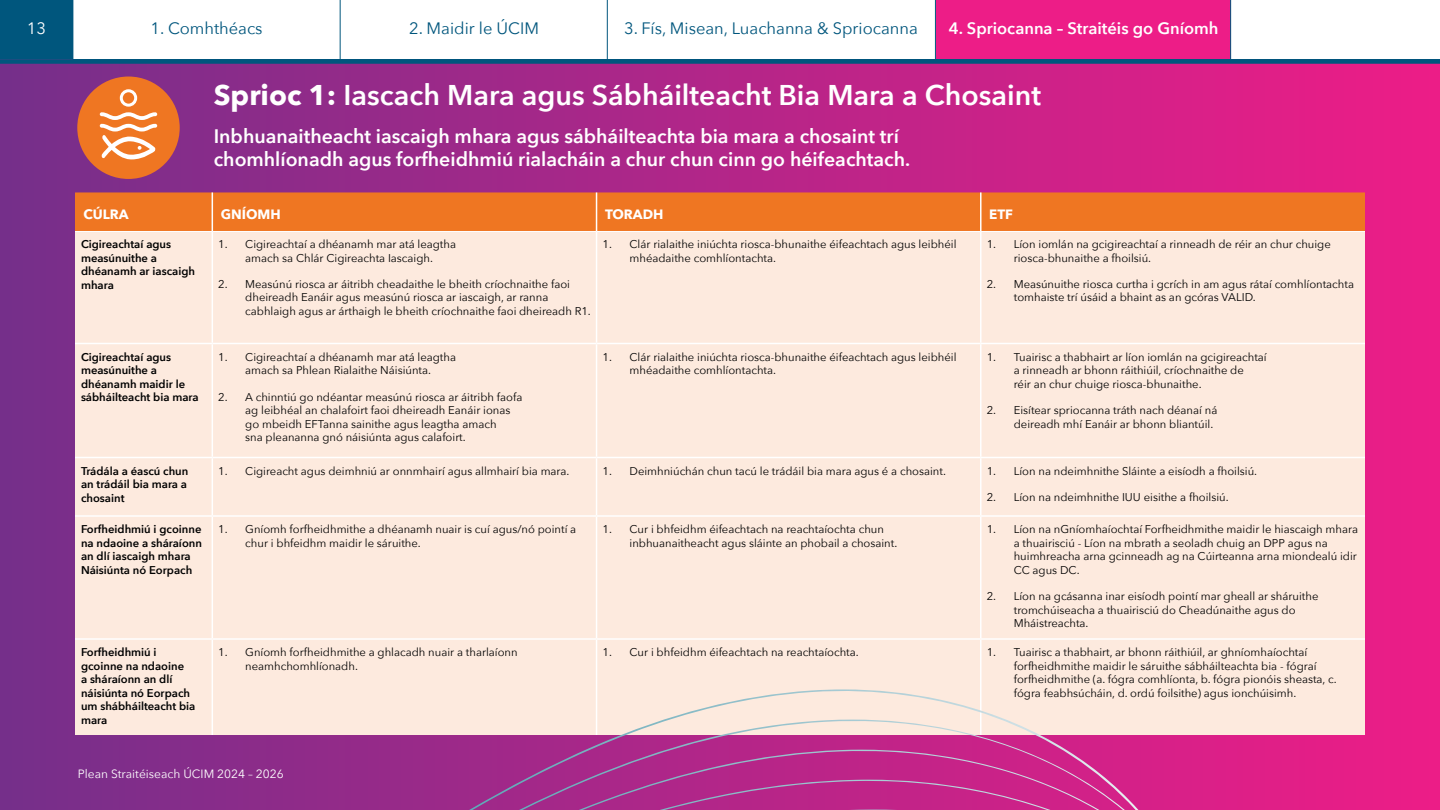
<style>
.page{position:relative;width:1440px;height:810px;background:#fff}
.page>*{position:absolute;margin:0;border:0;box-sizing:border-box;transform-origin:0 0}
.t1{font:600 28.5px "Avenir Next";color:#fff}
.t2{font:600 19.5px/23.4px "Avenir Next";color:#fff}
.t3{font:16.5px "Avenir Next";color:#00567d}
.t4{font:600 16.5px "Avenir Next";color:#fff}
.t5{font:16.5px "Avenir Next";color:#fff}
.t6{font:700 13.5px "Avenir Next";color:#fff}
.t7{font:12px "Avenir Next";color:#fff}
.t8{font:11.25px/13.5px "Avenir Next";color:#000}
.t9{font:600 11.25px/13.5px "Avenir Next";color:#000}
.s1{font-weight:700}
</style>
<div class="page">
<div style="left:0;top:59px;width:1440px;height:751px;background:linear-gradient(to right,#762f8a,#ee1d87)"></div>
<div style="left:75px;top:192px;width:1290px;height:39px;background:#ef7622"></div>
<div style="left:75px;top:232px;width:1290px;height:503px;background:#fdeade"></div>
<hr style="left:212px;top:232px;width:1px;height:111px;background:#fff">
<hr style="left:596px;top:232px;width:1px;height:111px;background:#fff">
<hr style="left:980px;top:232px;width:2px;height:111px;background:#fff">
<hr style="left:212px;top:344px;width:1px;height:113px;background:#fff">
<hr style="left:596px;top:344px;width:1px;height:113px;background:#fff">
<hr style="left:980px;top:344px;width:2px;height:113px;background:#fff">
<hr style="left:212px;top:458px;width:1px;height:57px;background:#fff">
<hr style="left:596px;top:458px;width:1px;height:57px;background:#fff">
<hr style="left:980px;top:458px;width:2px;height:57px;background:#fff">
<hr style="left:212px;top:517px;width:1px;height:121px;background:#fff">
<hr style="left:596px;top:517px;width:1px;height:121px;background:#fff">
<hr style="left:980px;top:517px;width:2px;height:121px;background:#fff">
<hr style="left:981px;top:638px;width:384px;height:2px;background:#fff">
<hr style="left:212px;top:192px;width:1px;height:39px;background:#fff">
<hr style="left:596px;top:192px;width:1px;height:39px;background:#fff">
<hr style="left:980px;top:192px;width:2px;height:39px;background:#fff">
<hr style="left:75px;top:343px;width:137px;height:1px;background:#fff">
<hr style="left:212px;top:343px;width:385px;height:1px;background:#fff">
<hr style="left:597px;top:343px;width:384px;height:1px;background:#fff">
<hr style="left:981px;top:343px;width:384px;height:1px;background:#fff">
<hr style="left:75px;top:231px;width:137px;height:1px;background:#fff">
<hr style="left:212px;top:231px;width:385px;height:1px;background:#fff">
<hr style="left:597px;top:231px;width:384px;height:1px;background:#fff">
<hr style="left:981px;top:231px;width:384px;height:1px;background:#fff">
<hr style="left:75px;top:457px;width:137px;height:1px;background:#fff">
<hr style="left:212px;top:457px;width:385px;height:1px;background:#fff">
<hr style="left:597px;top:457px;width:384px;height:1px;background:#fff">
<hr style="left:981px;top:457px;width:384px;height:1px;background:#fff">
<hr style="left:75px;top:515px;width:137px;height:2px;background:#fff">
<hr style="left:212px;top:515px;width:385px;height:2px;background:#fff">
<hr style="left:597px;top:515px;width:384px;height:2px;background:#fff">
<hr style="left:981px;top:515px;width:384px;height:2px;background:#fff">
<svg style="left:1088px;top:592px;width:260px;height:218px"></svg>
<svg style="left:1093px;top:613px;width:244px;height:197px"></svg>
<svg style="left:1097px;top:628px;width:230px;height:182px"></svg>
<svg style="left:1102px;top:643px;width:214px;height:167px"></svg>
<svg style="left:1107px;top:658px;width:199px;height:152px"></svg>
<svg style="left:1138px;top:718px;width:115px;height:92px"></svg>
<svg style="left:0;top:578px;width:1083px;height:232px"></svg>
<div style="left:77px;top:77px;width:103px;height:102px;background:#ef7622;border-radius:50%"></div>
<svg style="left:100px;top:112px;width:57px;height:47px"></svg>
<div style="left:120px;top:89px;width:17px;height:18px;border:3px solid #fff;border-radius:50%"></div>
<div style="left:936px;top:0;width:294px;height:60px;background:#ed1d87"></div>
<hr style="left:340px;top:0;width:1px;height:60px;background:#00567d">
<hr style="left:607px;top:0;width:1px;height:60px;background:#00567d">
<hr style="left:73px;top:0;width:1px;height:60px;background:#00567d">
<div style="left:0;top:0;width:73px;height:59px;background:#00567d"></div>
<div style="left:0;top:59px;width:1440px;height:5px;background:#00567d"></div>
<hr style="left:935px;top:0;width:1px;height:60px;background:#00567d">
<hr style="left:1230px;top:0;width:1px;height:60px;background:#00567d">
<h3 class="t5" style="left:27px;top:14px;width:21px">13</h3>
<h3 class="t3" style="left:151px;top:14px;width:114px">1. Comhthéacs</h3>
<h3 class="t3" style="left:409px;top:14px;width:131px">2. Maidir le ÚCIM</h3>
<h3 class="t3" style="left:624px;top:14px;width:295px">3. Fís, Misean, Luachanna &amp; Spriocanna</h3>
<h3 class="t4" style="left:949px;top:14px;width:271px">4. Spriocanna – Straitéis go Gníomh</h3>
<h1 class="t1" style="left:214px;top:71px;width:829px"><span class="s1">Sprioc 1:</span> Iascach Mara agus Sábháilteacht Bia Mara a Chosaint</h1>
<h2 class="t2" style="left:214px;top:124px;width:698px">Inbhuanaitheacht iascaigh mhara agus sábháilteachta bia mara a chosaint trí chomhlíonadh agus forfheidhmiú rialacháin a chur chun cinn go héifeachtach.</h2>
<p class="t6" style="left:84px;top:202px;width:47px">CÚLRA</p>
<p class="t6" style="left:221px;top:202px;width:62px">GNÍOMH</p>
<p class="t6" style="left:605px;top:202px;width:60px">TORADH</p>
<p class="t6" style="left:989px;top:202px;width:25px">ETF</p>
<p class="t9" style="left:81px;top:237px;width:116px">Cigireachtaí agus measúnuithe a dhéanamh ar iascaigh mhara</p>
<p class="t8" style="left:218px;top:237px;width:239px;text-align:center">1. Cigireachtaí a dhéanamh mar atá leagtha amach sa Chlár Cigireachta Iascaigh.</p>
<p class="t8" style="left:630px;top:237px;width:328px;text-indent:-27px">1. Clár rialaithe iniúchta riosca-bhunaithe éifeachtach agus leibhéil mhéadaithe comhlíontachta.</p>
<p class="t8" style="left:1014px;top:237px;width:319px;text-indent:-27px">1. Líon iomlán na gcigireachtaí a rinneadh de réir an chur chuige riosca-bhunaithe a fhoilsiú.</p>
<p class="t8" style="left:1014px;top:277px;width:342px;text-indent:-27px">2. Measúnuithe riosca curtha i gcrích in am agus rátaí comhlíontachta tomhaiste trí úsáid a bhaint as an gcóras VALID.</p>
<p class="t8" style="left:245px;top:277px;width:347px;text-indent:-27px">2. Measúnú riosca ar áitribh cheadaithe le bheith críochnaithe faoi dheireadh Eanáir agus measúnú riosca ar iascaigh, ar ranna cabhlaigh agus ar árthaigh le bheith críochnaithe faoi dheireadh R1.</p>
<p class="t9" style="left:81px;top:350px;width:119px">Cigireachtaí agus measúnuithe a dhéanamh maidir le sábháilteacht bia mara</p>
<p class="t8" style="left:218px;top:350px;width:239px;text-align:center">1. Cigireachtaí a dhéanamh mar atá leagtha amach sa Phlean Rialaithe Náisiúnta.</p>
<p class="t8" style="left:245px;top:389px;width:279px;text-indent:-27px">2. A chinntiú go ndéantar measúnú riosca ar áitribh faofa ag leibhéal an chalafoirt faoi dheireadh Eanáir ionas go mbeidh EFTanna sainithe agus leagtha amach<br>sna pleananna gnó náisiúnta agus calafoirt.</p>
<p class="t8" style="left:630px;top:350px;width:328px;text-indent:-27px">1. Clár rialaithe iniúchta riosca-bhunaithe éifeachtach agus leibhéil mhéadaithe comhlíontachta.</p>
<p class="t8" style="left:1014px;top:350px;width:255px;text-indent:-27px">1. Tuairisc a thabhairt ar líon iomlán na gcigireachtaí a rinneadh ar bhonn ráithiúil, críochnaithe de<br>réir an chur chuige riosca-bhunaithe.</p>
<p class="t8" style="left:1014px;top:403px;width:205px;text-indent:-27px">2. Eisítear spriocanna tráth nach déanaí ná deireadh mhí Eanáir ar bhonn bliantúil.</p>
<p class="t9" style="left:81px;top:464px;width:109px;text-align:justify">Trádála a éascú chun an trádáil bia mara a chosaint</p>
<p class="t8" style="left:218px;top:464px;width:353px">1. Cigireacht agus deimhniú ar onnmhairí agus allmhairí bia mara.</p>
<p class="t8" style="left:603px;top:464px;width:345px">1. Deimhniúchán chun tacú le trádáil bia mara agus é a chosaint.</p>
<p class="t8" style="left:987px;top:464px;width:272px">1. Líon na ndeimhnithe Sláinte a eisíodh a fhoilsiú.</p>
<p class="t8" style="left:987px;top:490px;width:243px">2. Líon na ndeimhnithe IUU eisithe a fhoilsiú.</p>
<p class="t9" style="left:81px;top:522px;width:122px">Forfheidhmiú i gcoinne na ndaoine a sháraíonn an dlí iascaigh mhara<br>Náisiúnta nó Eorpach</p>
<p class="t8" style="left:245px;top:522px;width:333px;text-indent:-27px">1. Gníomh forfheidhmithe a dhéanamh nuair is cuí agus/nó pointí a chur i bhfeidhm maidir le sáruithe.</p>
<p class="t8" style="left:630px;top:522px;width:269px;text-indent:-27px">1. Cur i bhfeidhm éifeachtach na reachtaíochta chun inbhuanaitheacht agus sláinte an phobail a chosaint.</p>
<p class="t8" style="left:1014px;top:522px;width:346px;text-indent:-27px">1. Líon na nGníomhaíochtaí Forfheidhmithe maidir le hiascaigh mhara a thuairisciú - Líon na mbrath a seoladh chuig an DPP agus na huimhreacha arna gcinneadh ag na Cúirteanna arna miondealú idir CC agus DC.</p>
<p class="t8" style="left:1014px;top:589px;width:306px;text-indent:-27px">2. Líon na gcásanna inar eisíodh pointí mar gheall ar sháruithe tromchúiseacha a thuairisciú do Cheadúnaithe agus do<br>Mháistreachta.</p>
<p class="t9" style="left:81px;top:645px;width:116px">Forfheidhmiú i gcoinne na ndaoine<br>a sháraíonn an dlí náisiúnta nó Eorpach um shábháilteacht bia mara</p>
<p class="t8" style="left:245px;top:645px;width:274px;text-indent:-27px">1. Gníomh forfheidhmithe a ghlacadh nuair a tharlaíonn neamhchomhlíonadh.</p>
<p class="t8" style="left:603px;top:645px;width:258px">1. Cur i bhfeidhm éifeachtach na reachtaíochta.</p>
<p class="t8" style="left:1014px;top:645px;width:324px;text-indent:-27px">1. Tuairisc a thabhairt, ar bhonn ráithiúil, ar ghníomhaíochtaí forfheidhmithe maidir le sáruithe sábháilteachta bia - fógraí forfheidhmithe (a. fógra comhlíonta, b. fógra pionóis sheasta, c. fógra feabhsúcháin, d. ordú foilsithe) agus ionchúisimh.</p>
<p class="t7" style="left:78px;top:764px;width:207px">Plean Straitéiseach ÚCIM 2024 – 2026</p>
</div>
